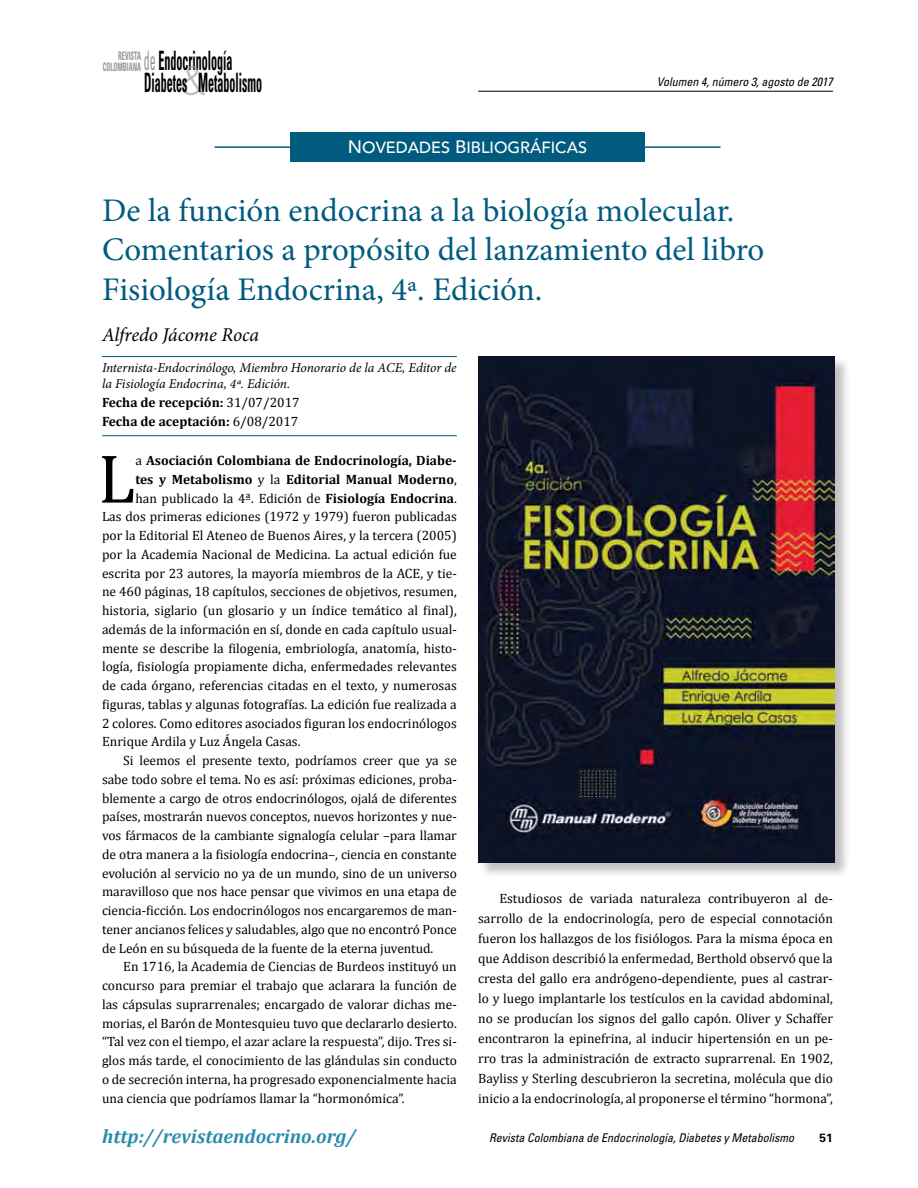
<style>
.page{position:relative;width:918px;height:1188px;background:#fff}
.page>*{position:absolute;margin:0;border:0;box-sizing:border-box;transform-origin:0 0}
.t1{font:69.75px "Cambria";color:#000}
.t2{font:33px/39.6px "Minion Pro";color:#005b7f}
.t3{font:700 condensed 26.7px/21.5px "Univers";color:#000;scale:.45 1}
.t4{font:italic 700 19.5px "Cambria";color:#2a8cac}
.t5{font:italic 19.5px "Minion Pro";letter-spacing:-.005em;color:#000}
.t6{font:16.2px "Avenir Medium SC900";color:#fff}
.t7{font:13.5px/20.1px "Cambria";color:#000;text-align:justify}
.t8{font:700 13.5px/18.8px "Cambria";color:#000}
.t9{font:italic 13.5px/16.2px "Minion Pro";letter-spacing:-.005em;color:#000}
.t10{font:italic condensed 12px "Univers";color:#000}
.t11{font:700 12px "Univers";color:#000}
.t12{font:700 condensed 11.7px/10.5px "Univers";color:#939598;text-align:right;scale:.56 1}
.s1{font-weight:400;color:#939598}
.s2{font-family:"Akzidenz Grotesk BE";font-weight:300;font-stretch:normal;font-size:40.65px;color:#939598}
.s3{font-size:18px}
.s4{font-weight:400}
.s5{font-weight:700}
</style>
<div class="page">
<hr style="left:478px;top:91px;width:355px;height:1px;background:#000">
<hr style="left:215px;top:146px;width:505px;height:2px;background:#005b7f">
<div style="left:290px;top:132px;width:355px;height:30px;background:#005b7f"></div>
<hr style="left:102px;top:356px;width:355px;height:1px;background:#005b7f">
<hr style="left:102px;top:435px;width:355px;height:1px;background:#005b7f">
<div style="left:478px;top:356px;width:373px;height:523px;background:#000;opacity:.25"></div>
<img style="left:478px;top:356px;width:356px;height:507px">
<p class="t12" style="left:103px;top:51px;width:70px">Revista colombiana</p>
<h3 class="t3" style="left:144px;top:50px;width:265px"><span class="s1">de</span> Endocrinología<br>Diabetes<span class="s2">&amp;</span>Metabolismo</h3>
<p class="t6" style="left:348px;top:133px;width:241px"><span class="s3">N</span>OVEDADES <span class="s3">B</span>IBLIOGRÁFICAS</p>
<p class="t10" style="left:657px;top:74px;width:178px">Volumen 4, número 3, agosto de 2017</p>
<h2 class="t2" style="left:102px;top:190px;width:664px">De la función endocrina a la biología molecular.<br>Comentarios a propósito del lanzamiento del libro<br>Fisiología Endocrina, 4ª. Edición.</h2>
<h3 class="t5" style="left:102px;top:321px;width:158px">Alfredo Jácome Roca</h3>
<p class="t9" style="left:102px;top:360px;width:356px">Internista-Endocrinólogo, Miembro Honorario de la ACE, Editor de la Fisiología Endocrina, 4ª. Edición.</p>
<p class="t8" style="left:102px;top:393px;width:199px">Fecha de recepción: <span class="s4">31/07/2017<br></span>Fecha de aceptación: <span class="s4">6/08/2017</span></p>
<h1 class="t1" style="left:98px;top:438px;width:39px">L</h1>
<p class="t8" style="left:135px;top:451px;width:323px"><span class="s4">a</span> Asociación Colombiana de Endocrinología, Diabe-</p>
<p class="t8" style="left:135px;top:469px;width:323px">tes y Metabolismo <span class="s4">y la</span> Editorial Manual Moderno<span class="s4">,</span></p>
<p class="t7" style="left:135px;top:488px;width:323px">han publicado la 4ª. Edición de <span class="s5">Fisiología Endocrina</span>.</p>
<p class="t7" style="left:102px;top:507px;width:356px">Las dos primeras ediciones (1972 y 1979) fueron publicadas</p>
<p class="t7" style="left:102px;top:525px;width:356px">por la Editorial El Ateneo de Buenos Aires, y la tercera (2005)</p>
<p class="t7" style="left:102px;top:544px;width:356px">por la Academia Nacional de Medicina. La actual edición fue</p>
<p class="t7" style="left:102px;top:563px;width:356px">escrita por 23 autores, la mayoría miembros de la ACE, y tie-</p>
<p class="t7" style="left:102px;top:582px;width:356px">ne 460 páginas, 18 capítulos, secciones de objetivos, resumen,</p>
<p class="t7" style="left:102px;top:600px;width:356px">historia, siglario (un glosario y un índice temático al final),</p>
<p class="t7" style="left:102px;top:619px;width:356px">además de la información en sí, donde en cada capítulo usual-</p>
<p class="t7" style="left:102px;top:638px;width:356px">mente se describe la filogenia, embriología, anatomía, histo-</p>
<p class="t7" style="left:102px;top:657px;width:356px">logía, fisiología propiamente dicha, enfermedades relevantes</p>
<p class="t7" style="left:102px;top:675px;width:356px">de cada órgano, referencias citadas en el texto, y numerosas</p>
<p class="t7" style="left:102px;top:694px;width:356px">figuras, tablas y algunas fotografías. La edición fue realizada a</p>
<p class="t7" style="left:102px;top:713px;width:356px">2 colores. Como editores asociados figuran los endocrinólogos</p>
<p class="t7" style="left:102px;top:732px;width:200px">Enrique Ardila y Luz Ángela Casas.</p>
<p class="t7" style="left:123px;top:750px;width:335px">Si leemos el presente texto, podríamos creer que ya se</p>
<p class="t7" style="left:102px;top:769px;width:356px">sabe todo sobre el tema. No es así: próximas ediciones, proba-</p>
<p class="t7" style="left:102px;top:788px;width:356px">blemente a cargo de otros endocrinólogos, ojalá de diferentes</p>
<p class="t7" style="left:102px;top:807px;width:356px">países, mostrarán nuevos conceptos, nuevos horizontes y nue-</p>
<p class="t7" style="left:102px;top:825px;width:356px">vos fármacos de la cambiante signalogía celular –para llamar</p>
<p class="t7" style="left:102px;top:844px;width:356px">de otra manera a la fisiología endocrina–, ciencia en constante</p>
<p class="t7" style="left:102px;top:863px;width:356px">evolución al servicio no ya de un mundo, sino de un universo</p>
<p class="t7" style="left:102px;top:882px;width:356px">maravilloso que nos hace pensar que vivimos en una etapa de</p>
<p class="t7" style="left:102px;top:900px;width:356px">ciencia-ficción. Los endocrinólogos nos encargaremos de man-</p>
<p class="t7" style="left:102px;top:919px;width:356px">tener ancianos felices y saludables, algo que no encontró Ponce</p>
<p class="t7" style="left:102px;top:938px;width:333px">de León en su búsqueda de la fuente de la eterna juventud.</p>
<p class="t7" style="left:123px;top:957px;width:335px">En 1716, la Academia de Ciencias de Burdeos instituyó un</p>
<p class="t7" style="left:102px;top:975px;width:356px">concurso para premiar el trabajo que aclarara la función de</p>
<p class="t7" style="left:102px;top:994px;width:356px">las cápsulas suprarrenales; encargado de valorar dichas me-</p>
<p class="t7" style="left:102px;top:1013px;width:356px">morias, el Barón de Montesquieu tuvo que declararlo desierto.</p>
<p class="t7" style="left:102px;top:1032px;width:356px">“Tal vez con el tiempo, el azar aclare la respuesta”, dijo. Tres si-</p>
<p class="t7" style="left:102px;top:1050px;width:356px">glos más tarde, el conocimiento de las glándulas sin conducto</p>
<p class="t7" style="left:102px;top:1069px;width:356px">o de secreción interna, ha progresado exponencialmente hacia</p>
<p class="t7" style="left:102px;top:1088px;width:304px">una ciencia que podríamos llamar la “hormonómica”.</p>
<p class="t7" style="left:478px;top:888px;width:356px;text-indent:21px">Estudiosos de variada naturaleza contribuyeron al de&shy;sarrollo de la endocrinología, pero de especial connotación fueron los hallazgos de los fisiólogos. Para la misma época en que Addison describió la enfermedad, Berthold observó que la cresta del gallo era andrógeno-dependiente, pues al castrar&shy;lo y luego implantarle los testículos en la cavidad abdominal, no se producían los signos del gallo capón. Oliver y Schaffer encontraron la epinefrina, al inducir hipertensión en un pe&shy;rro tras la administración de extracto suprarrenal. En 1902, Bayliss y Sterling descubrieron la secretina, molécula que dio inicio a la endocrinología, al proponerse el término “hormona”,</p>
<h3 class="t4" style="left:102px;top:1123px;width:255px">http://revistaendocrino.org/</h3>
<p class="t10" style="left:489px;top:1130px;width:307px">Revista Colombiana de Endocrinología, Diabetes y Metabolismo</p>
<p class="t11" style="left:820px;top:1130px;width:15px">51</p>
</div>
